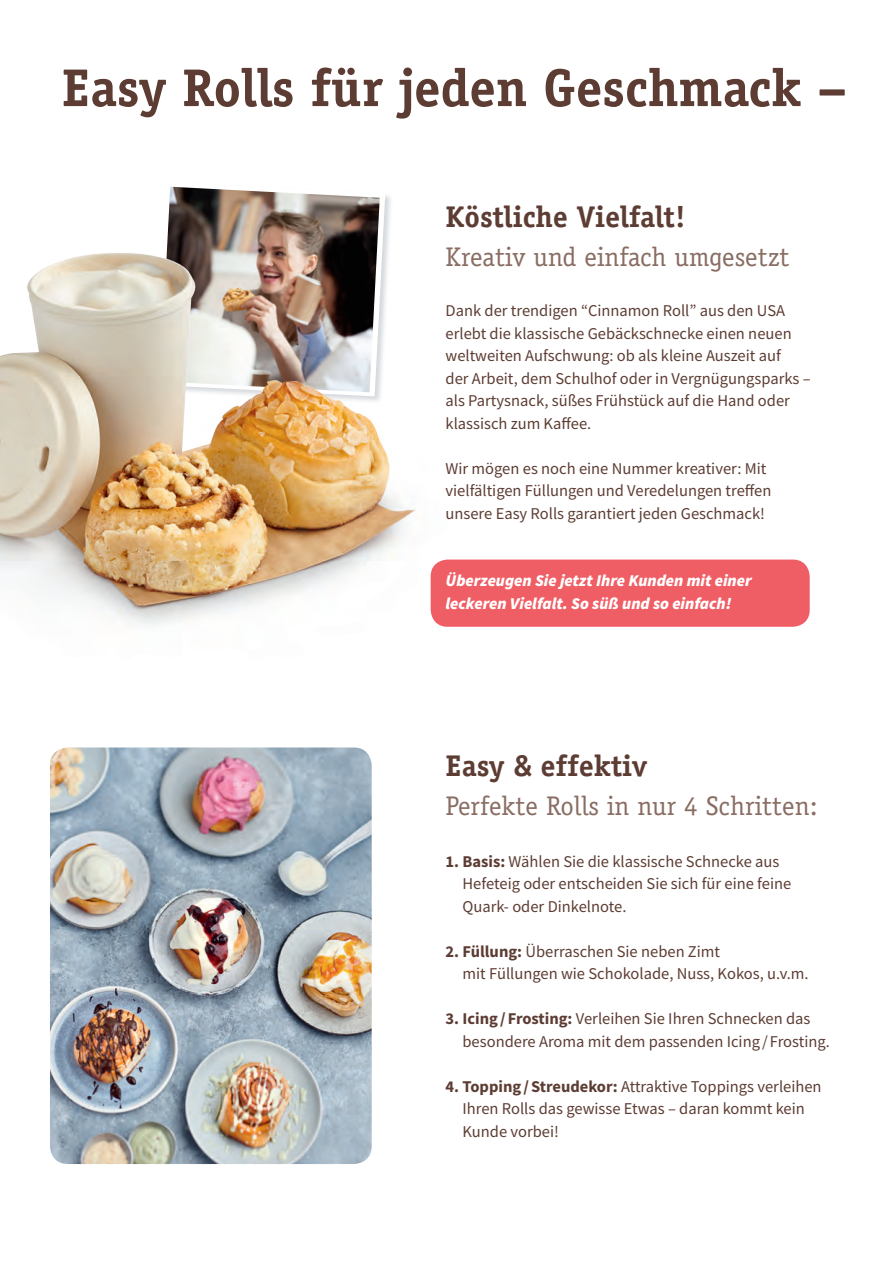
<style>
.page{position:relative;width:893px;height:1263px;background:#fff}
.page>*{position:absolute;margin:0;border:0;box-sizing:border-box;transform-origin:0 0}
.t1{font:700 53.25px "Officina Serif LT";color:#5d3d33}
.t2{font:700 30px "Officina Serif LT";color:#5d3d33}
.t3{font:27px "Officina Serif LT";color:#896d63}
.t4{font:16.5px/22.5px "Source Sans Pro";color:#5d3d33}
.t5{font:italic 900 16.5px/22.5px "Source Sans Pro";color:#fff}
.s1{font-weight:700}
</style>
<div class="page">
<img style="left:0;top:186px;width:444px;height:441px">
<div style="left:431px;top:559px;width:379px;height:68px;background:#f05e65;border-radius:17px"></div>
<img style="left:50px;top:747px;width:322px;height:417px">
<h1 class="t1" style="left:62px;top:55px;width:787px">Easy Rolls für jeden Geschmack –</h1>
<h2 class="t2" style="left:446px;top:198px;width:241px">Köstliche Vielfalt!</h2>
<h3 class="t3" style="left:446px;top:241px;width:346px">Kreativ und einfach umgesetzt</h3>
<p class="t4" style="left:446px;top:300px;width:367px">Dank der trendigen “Cinnamon Roll” aus den USA erlebt die klassische Gebäckschnecke einen neuen weltweiten Aufschwung: ob als kleine Auszeit auf<br>der Arbeit, dem Schulhof oder in Vergnügungsparks – als Partysnack, süßes Frühstück auf die Hand oder klassisch zum Kaffee.</p>
<p class="t4" style="left:446px;top:457px;width:327px">Wir mögen es noch eine Nummer kreativer: Mit vielfältigen Füllungen und Veredelungen treffen unsere Easy Rolls garantiert jeden Geschmack!</p>
<p class="t5" style="left:446px;top:569px;width:308px">Überzeugen Sie jetzt Ihre Kunden mit einer leckeren Vielfalt. So süß und so einfach!</p>
<h2 class="t2" style="left:446px;top:747px;width:203px">Easy &amp; effektiv</h2>
<h3 class="t3" style="left:446px;top:790px;width:374px">Perfekte Rolls in nur 4 Schritten:</h3>
<p class="t4" style="left:462px;top:850px;width:330px;text-indent:-17px"><span class="s1">1. Basis:</span> Wählen Sie die klassische Schnecke aus<br>Hefeteig oder entscheiden Sie sich für eine feine<br>Quark- oder Dinkelnote.</p>
<p class="t4" style="left:462px;top:940px;width:348px;text-indent:-17px"><span class="s1">2. Füllung:</span> Überraschen Sie neben Zimt<br>mit Füllungen wie Schokolade, Nuss, Kokos, u.v.m.</p>
<p class="t4" style="left:462px;top:1007px;width:369px;text-indent:-17px"><span class="s1">3. Icing/Frosting:</span> Verleihen Sie Ihren Schnecken das besondere Aroma mit dem passenden Icing/ Frosting.</p>
<p class="t4" style="left:462px;top:1075px;width:361px;text-indent:-17px"><span class="s1">4. Topping/Streudekor:</span> Attraktive Toppings verleihen<br>Ihren Rolls das gewisse Etwas – daran kommt kein<br>Kunde vorbei!</p>
</div>
